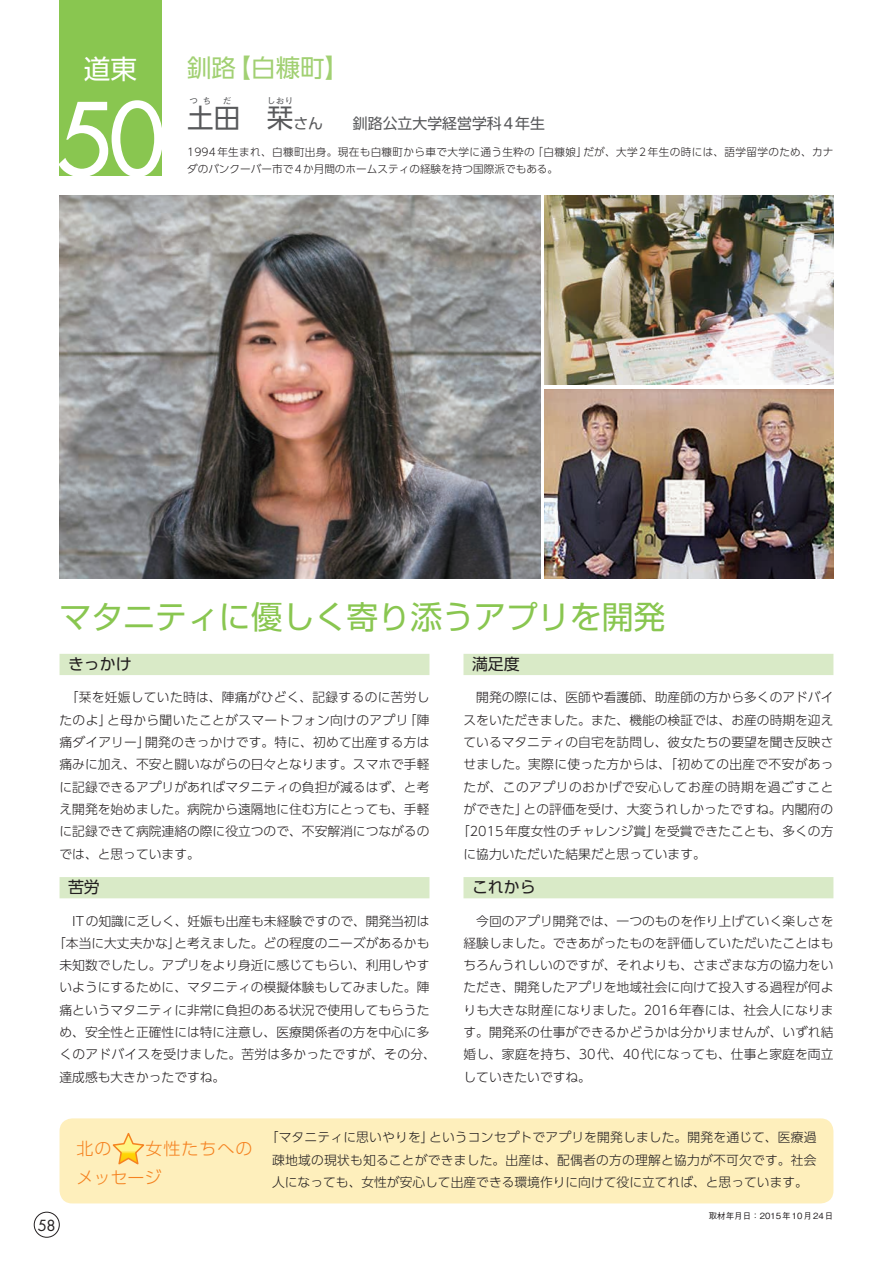
<style>
.page{position:relative;width:893px;height:1263px;background:#fff}
.page>*{position:absolute;margin:0;border:0;box-sizing:border-box;transform-origin:0 0}
.t1{font:500 97.8px "Futura Std";color:#fff}
.t2{font:31.95px "Shin Go Pr 6 N";color:#89c650}
.t3{font:26.55px "UD Shin Go Pr 6 N";color:#57585a}
.t4{font:26.55px "UD Shin Go Pr 6 N";color:#fff}
.t5{font:24.45px "UD Shin Go Pr 6 N";color:#a1d072}
.t6{font:300 16.95px/28.8px "UD Shin Go Pr 6 N";letter-spacing:.06em;color:#f58220}
.t7{font:15.9px "UD Shin Go Pr 6 N";color:#231f20}
.t8{font:14.85px "UD Shin Go Pr 6 N";color:#57585a}
.t9{font:14.85px "Futura Std";color:#231f20}
.t10{font:300 12.75px/22.4px "UD Shin Go Pr 6 N";color:#231f20;text-align:justify}
.t11{font:300 12.75px "UD Shin Go Pr 6 N";letter-spacing:.02em;color:#231f20}
.t12{font:300 12.75px "UD Shin Go Pr 6 N";letter-spacing:.04em;color:#231f20}
.t13{font:300 10.65px/17px "UD Shin Go Pr 6 N";letter-spacing:.03em;color:#231f20}
.t14{font:500 8.55px "Gothic BBB Pr 6 N";color:#231f20}
.t15{font:8.55px "UD Shin Go Pr 6 N";color:#57585a}
</style>
<div class="page">
<div style="left:60px;top:0;width:102px;height:175px;background:#89c650"></div>
<div style="left:60px;top:1118px;width:773px;height:85px;background:#feefbc;border-radius:13px"></div>
<svg style="left:112px;top:1133px;width:33px;height:32px"></svg>
<div style="left:60px;top:654px;width:369px;height:21px;background:#d9eac7"></div>
<div style="left:463px;top:654px;width:370px;height:21px;background:#d9eac7"></div>
<div style="left:60px;top:877px;width:369px;height:21px;background:#d9eac7"></div>
<div style="left:463px;top:877px;width:370px;height:21px;background:#d9eac7"></div>
<img style="left:544px;top:196px;width:289px;height:189px">
<img style="left:544px;top:389px;width:289px;height:189px">
<img style="left:60px;top:196px;width:480px;height:382px">
<div style="left:34px;top:1212px;width:26px;height:25px;border:1px solid #231f20;border-radius:50%"></div>
<h3 class="t4" style="left:84px;top:47px;width:55px">道東</h3>
<h3 class="t5" style="left:187px;top:48px;width:163px">釧路【白糠町】</h3>
<h1 class="t1" style="left:56px;top:78px;width:112px">50</h1>
<p class="t15" style="left:189px;top:94px;width:23px">つち</p>
<p class="t15" style="left:223px;top:94px;width:10px">だ</p>
<p class="t15" style="left:267px;top:94px;width:28px">しおり</p>
<h3 class="t3" style="left:187px;top:97px;width:55px">土田</h3>
<h3 class="t3" style="left:267px;top:97px;width:28px">栞</h3>
<p class="t8" style="left:293px;top:112px;width:253px">さん　　釧路公立大学経営学科4年生</p>
<p class="t13" style="left:187px;top:143px;width:648px">1994年生まれ、白糠町出身。現在も白糠町から車で大学に通う生粋の「白糠娘」だが、大学2年生の時には、語学留学のため、カナダのバンクーバー市で4か月間のホームスティの経験を持つ国際派でもある。</p>
<h2 class="t2" style="left:60px;top:590px;width:607px">マタニティに優しく寄り添うアプリを開発</h2>
<p class="t7" style="left:68px;top:651px;width:65px">きっかけ</p>
<p class="t10" style="left:60px;top:686px;width:371px">　「栞を妊娠していた時は、陣痛がひどく、記録するのに苦労したのよ」と母から聞いたことがスマートフォン向けのアプリ「陣痛ダイアリー」開発のきっかけです。特に、初めて出産する方は痛みに加え、不安と闘いながらの日々となります。スマホで手軽に記録できるアプリがあればマタニティの負担が減るはず、と考え開発を始めました。病院から遠隔地に住む方にとっても、手軽に記録できて病院連絡の際に役立つので、不安解消につながるのでは、と思っています。</p>
<p class="t7" style="left:68px;top:874px;width:33px">苦労</p>
<p class="t10" style="left:60px;top:909px;width:371px">　ITの知識に乏しく、妊娠も出産も未経験ですので、開発当初は</p>
<p class="t10" style="left:53px;top:931px;width:378px">「本当に大丈夫かな」と考えました。どの程度のニーズがあるかも</p>
<p class="t10" style="left:60px;top:954px;width:371px">未知数でしたし。アプリをより身近に感じてもらい、利用しやす</p>
<p class="t10" style="left:60px;top:976px;width:371px">いようにするために、マタニティの模擬体験もしてみました。陣</p>
<p class="t10" style="left:60px;top:998px;width:371px">痛というマタニティに非常に負担のある状況で使用してもらうた</p>
<p class="t10" style="left:60px;top:1021px;width:371px">め、安全性と正確性には特に注意し、医療関係者の方を中心に多</p>
<p class="t11" style="left:60px;top:1044px;width:378px">くのアドバイスを受けました。苦労は多かったですが、その分、</p>
<p class="t10" style="left:60px;top:1065px;width:167px">達成感も大きかったですね。</p>
<p class="t7" style="left:472px;top:651px;width:49px">満足度</p>
<p class="t10" style="left:463px;top:686px;width:371px">　開発の際には、医師や看護師、助産師の方から多くのアドバイ</p>
<p class="t10" style="left:463px;top:708px;width:371px">スをいただきました。また、機能の検証では、お産の時期を迎え</p>
<p class="t10" style="left:463px;top:730px;width:371px">ているマタニティの自宅を訪問し、彼女たちの要望を聞き反映さ</p>
<p class="t11" style="left:463px;top:754px;width:371px">せました。実際に使った方からは、「初めての出産で不安があっ</p>
<p class="t12" style="left:463px;top:776px;width:371px">たが、このアプリのおかげで安心してお産の時期を過ごすこと</p>
<p class="t10" style="left:463px;top:797px;width:371px">ができた」との評価を受け、大変うれしかったですね。内閣府の</p>
<p class="t10" style="left:457px;top:820px;width:378px">「2015年度女性のチャレンジ賞」を受賞できたことも、多くの方</p>
<p class="t10" style="left:463px;top:842px;width:244px">に協力いただいた結果だと思っています。</p>
<p class="t7" style="left:472px;top:874px;width:65px">これから</p>
<p class="t10" style="left:463px;top:909px;width:372px">　今回のアプリ開発では、一つのものを作り上げていく楽しさを経験しました。できあがったものを評価していただいたことはもちろんうれしいのですが、それよりも、さまざまな方の協力をいただき、開発したアプリを地域社会に向けて投入する過程が何よりも大きな財産になりました。2016年春には、社会人になります。開発系の仕事ができるかどうかは分かりませんが、いずれ結婚し、家庭を持ち、30代、40代になっても、仕事と家庭を両立していきたいですね。</p>
<p class="t9" style="left:38px;top:1216px;width:19px">58</p>
<h3 class="t6" style="left:77px;top:1134px;width:178px;text-indent:69px">女性たちへのメッセージ</h3>
<h3 class="t6" style="left:77px;top:1134px;width:37px">北の</h3>
<p class="t10" style="left:266px;top:1126px;width:552px;text-align:center">「マタニティに思いやりを」というコンセプトでアプリを開発しました。開発を通じて、医療過疎地域の現状も知ることができました。出産は、配偶者の方の理解と協力が不可欠です。社会人になっても、女性が安心して出産できる環境作りに向けて役に立てれば、と思っています。</p>
<p class="t14" style="left:709px;top:1209px;width:126px">取材年月日：2015年10月24日</p>
</div>
